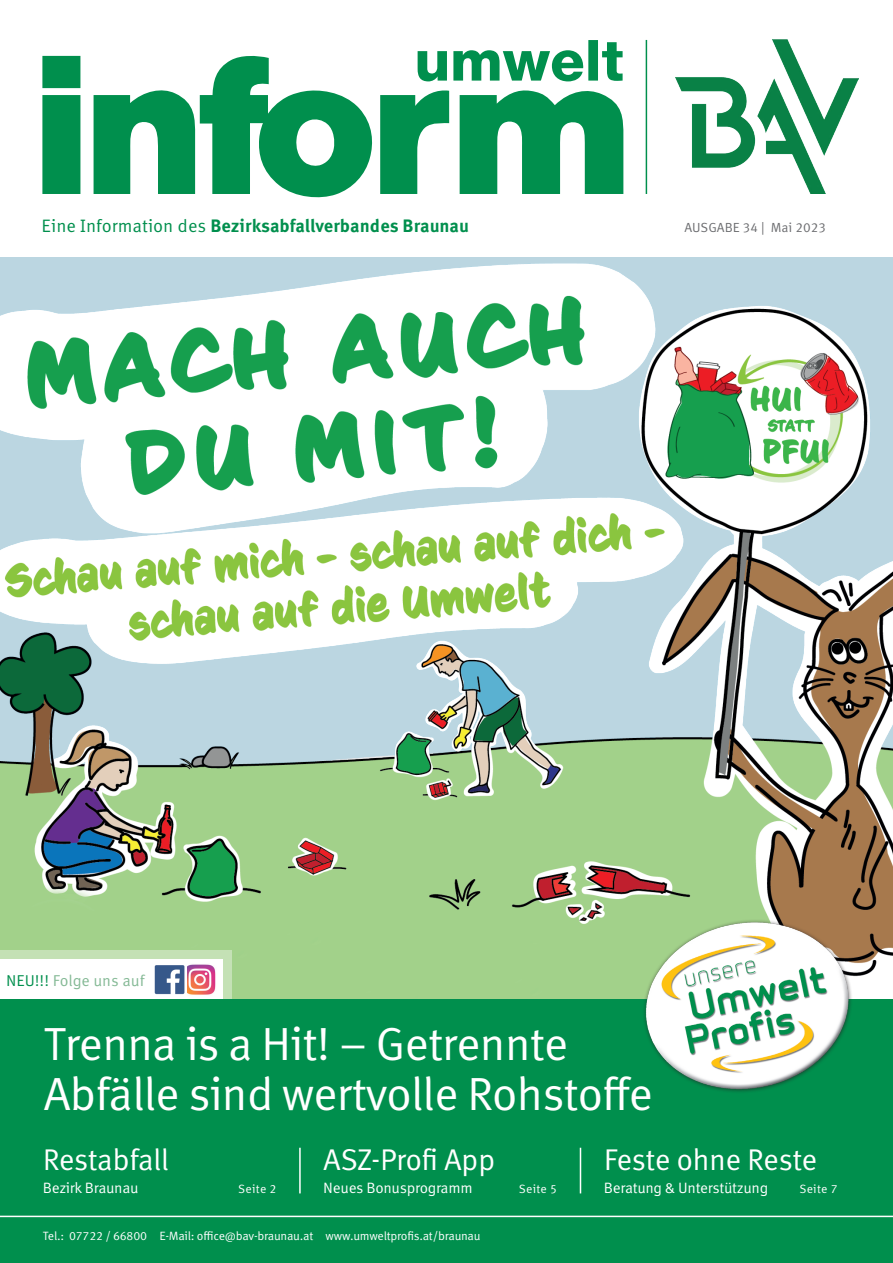
<style>
.page{position:relative;width:893px;height:1263px;background:#fff}
.page>*{position:absolute;margin:0;border:0;box-sizing:border-box;transform-origin:0 0}
.t1{font:46.5px/49.5px "Meta Correspondence OT";letter-spacing:-.03em;color:#fff}
.t2{font:30px "Meta Correspondence OT";letter-spacing:-.025em;color:#fff}
.t3{font:700 18px "Meta Correspondence OT";color:#008f4d}
.t4{font:15.75px "Meta Correspondence OT";color:#84b995}
.t5{font:15px "Meta Correspondence OT";letter-spacing:-.02em;color:#fff}
.t6{font:13.2px "Meta Correspondence OT";color:#6c6d70}
.t7{font:12px "Meta Correspondence OT";letter-spacing:-.02em;color:#fff}
.s1{font-weight:400}
.s2{color:#008f4d}
</style>
<div class="page">
<img style="left:0;top:257px;width:893px;height:742px">
<div style="left:0;top:950px;width:232px;height:55px;background:#c4e1b5"></div>
<hr style="left:646px;top:40px;width:1px;height:154px;background:#008f4d">
<svg style="left:418px;top:40px;width:205px;height:15px"></svg>
<img style="left:676px;top:40px;width:182px;height:154px">
<svg style="left:42px;top:55px;width:581px;height:143px;fill:#008f4d"></svg>
<div style="left:0;top:959px;width:223px;height:48px;background:#fff"></div>
<img style="left:187px;top:964px;width:29px;height:31px">
<img style="left:154px;top:965px;width:31px;height:30px">
<div style="left:0;top:999px;width:893px;height:264px;background:#008f4d"></div>
<hr style="left:299px;top:1148px;width:2px;height:45px;background:#fff">
<hr style="left:580px;top:1148px;width:1px;height:45px;background:#fff">
<hr style="left:0;top:1216px;width:893px;height:1px;background:#fff">
<img style="left:617px;top:916px;width:257px;height:176px">
<h3 class="t3" style="left:42px;top:215px;width:429px"><span class="s1">Eine Information des</span> Bezirksabfallverbandes Braunau</h3>
<p class="t6" style="left:684px;top:220px;width:143px">AUSGABE 34 | Mai 2023</p>
<h3 class="t4" style="left:6px;top:971px;width:140px"><span class="s2">NEU!!!</span> Folge uns auf</h3>
<h1 class="t1" style="left:43px;top:1020px;width:611px">Trenna is a Hit! – Getrennte<br>Abfälle sind wertvolle Rohstoffe</h1>
<h2 class="t2" style="left:323px;top:1142px;width:174px">ASZ-Profi App</h2>
<p class="t5" style="left:323px;top:1179px;width:151px">Neues Bonusprogramm</p>
<p class="t7" style="left:519px;top:1181px;width:40px">Seite 5</p>
<h2 class="t2" style="left:43px;top:1142px;width:128px">Restabfall</h2>
<p class="t5" style="left:43px;top:1179px;width:97px">Bezirk Braunau</p>
<p class="t7" style="left:238px;top:1181px;width:40px">Seite 2</p>
<p class="t7" style="left:43px;top:1229px;width:439px">Tel.: 07722 / 66800 E-Mail: office@bav-braunau.at www.umweltprofis.at/braunau</p>
<h2 class="t2" style="left:604px;top:1142px;width:215px">Feste ohne Reste</h2>
<p class="t5" style="left:604px;top:1179px;width:166px">Beratung &amp; Unterstützung</p>
<p class="t7" style="left:799px;top:1181px;width:40px">Seite 7</p>
</div>
